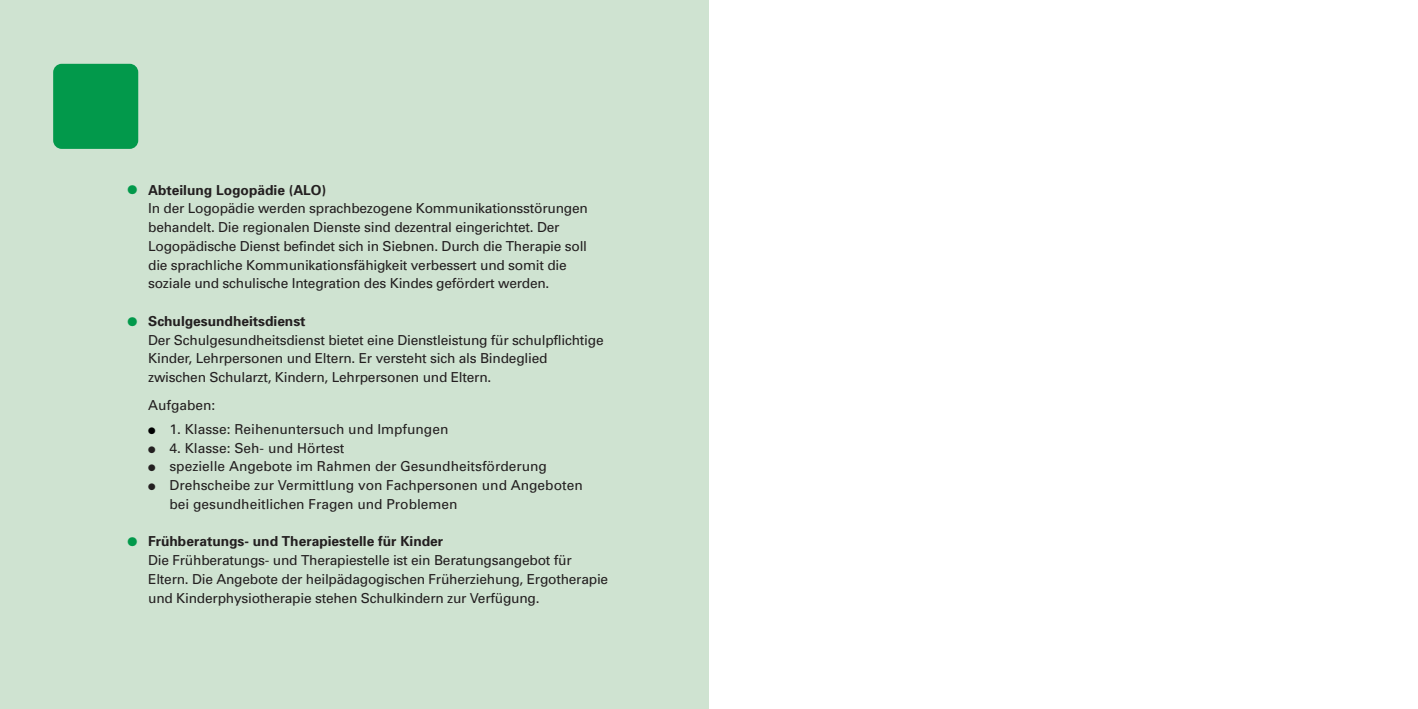
<style>
.page{position:relative;width:1418px;height:709px;background:#fff}
.page>*{position:absolute;margin:0;border:0;box-sizing:border-box;transform-origin:0 0}
.t1{font:13.75px/18.8px "Univers";letter-spacing:-.015em;color:#231f20}
.t2{font:700 13.75px "Univers";color:#231f20}
.t3{font:12.5px "Zapf Dingbats";color:#02994b}
.s1{color:#000}
</style>
<div class="page">
<div style="left:0;top:0;width:709px;height:709px;background:#cfe3d1"></div>
<div style="left:53px;top:64px;width:85px;height:85px;background:#02994b;border-radius:9px"></div>
<p class="t3" style="left:128px;top:183px;width:11px">●</p>
<p class="t3" style="left:128px;top:314px;width:11px">●</p>
<p class="t3" style="left:128px;top:534px;width:11px">●</p>
<p class="t2" style="left:148px;top:185px;width:180px">Abteilung Logopädie (ALO)</p>
<p class="t1" style="left:148px;top:200px;width:441px">In der Logopädie werden sprachbezogene Kommunikationsstörungen behandelt. Die regionalen Dienste sind dezentral eingerichtet. Der Logopädische Dienst befindet sich in Siebnen. Durch die Therapie soll die sprachliche Kommunikationsfähigkeit verbessert und somit die soziale und schulische Integration des Kindes gefördert werden.</p>
<p class="t2" style="left:148px;top:316px;width:159px">Schulgesundheitsdienst</p>
<p class="t1" style="left:148px;top:332px;width:457px">Der Schulgesundheitsdienst bietet eine Dienstleistung für schulpflichtige<br>Kinder, Lehrpersonen und Eltern. Er versteht sich als Bindeglied zwischen Schularzt, Kindern, Lehrpersonen und Eltern.</p>
<p class="t1" style="left:148px;top:397px;width:69px">Aufgaben:</p>
<p class="t1" style="left:148px;top:421px;width:302px"><span class="s1">●</span> 1. Klasse: Reihenuntersuch und Impfungen</p>
<p class="t1" style="left:148px;top:439px;width:198px">● 4. Klasse: Seh- und Hörtest</p>
<p class="t1" style="left:148px;top:458px;width:400px">● spezielle Angebote im Rahmen der Gesundheitsförderung</p>
<p class="t1" style="left:169px;top:477px;width:415px;text-indent:-21px">● Drehscheibe zur Vermittlung von Fachpersonen und Angeboten bei gesundheitlichen Fragen und Problemen</p>
<p class="t2" style="left:148px;top:536px;width:296px">Frühberatungs- und Therapiestelle für Kinder</p>
<p class="t1" style="left:148px;top:552px;width:461px">Die Frühberatungs- und Therapiestelle ist ein Beratungsangebot für<br>Eltern. Die Angebote der heilpädagogischen Früherziehung, Ergotherapie und Kinderphysiotherapie stehen Schulkindern zur Verfügung.</p>
</div>
